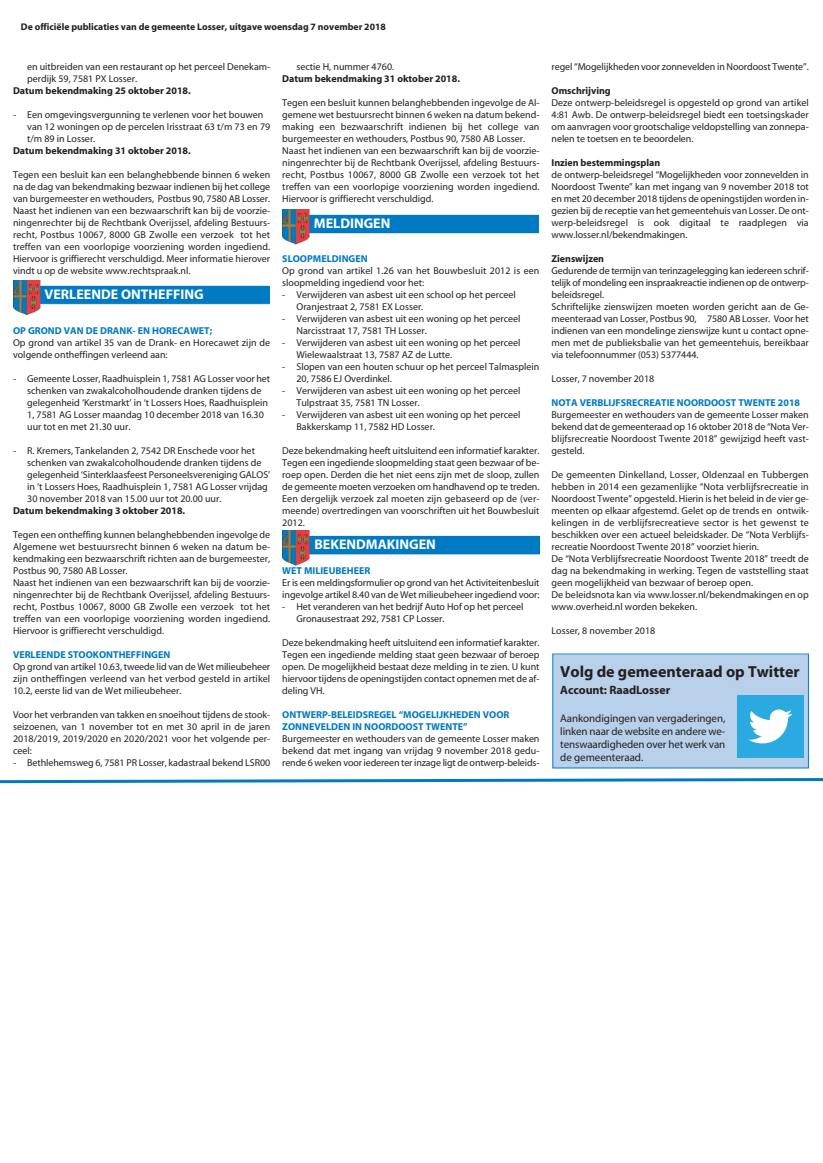
<style>
.page{position:relative;width:823px;height:1163px;background:#fff}
.page>*{position:absolute;margin:0;border:0;box-sizing:border-box;transform-origin:0 0}
.t1{font:700 16px "Myriad";color:#231f20}
.t2{font:700 14px "Myriad";color:#fff}
.t3{font:700 12px "Myriad";letter-spacing:-.005em;color:#231f20}
.t4{font:11px/13.2px "Myriad";letter-spacing:-.01em;color:#231f20;text-align:justify}
.t5{font:10px/12px "Myriad";color:#231f20}
.t6{font:700 10px/12px "Myriad";color:#007ac2}
.t7{font:700 10px "Myriad";color:#231f20}
.t8{font:700 9.7px "Myriad";color:#231f20}
</style>
<div class="page">
<img style="left:13px;top:280px;width:256px;height:35px">
<img style="left:283px;top:530px;width:256px;height:36px">
<div style="left:553px;top:654px;width:254px;height:113px;background:#b9d0eb"></div>
<svg style="left:737px;top:695px;width:65px;height:62px;background:#59bce7"></svg>
<svg style="left:0;top:778px;width:822px;height:6px"></svg>
<img style="left:282px;top:209px;width:256px;height:36px">
<p class="t8" style="left:21px;top:24px;width:366px">De officiële publicaties van de gemeente Losser, uitgave woensdag 7 november 2018</p>
<p class="t5" style="left:27px;top:61px;width:244px">en uitbreiden van een restaurant op het perceel Denekam&shy;perdijk 59, 7581 PX Losser.</p>
<p class="t7" style="left:13px;top:87px;width:179px">Datum bekendmaking 25 oktober 2018.</p>
<p class="t5" style="left:27px;top:109px;width:244px;text-indent:-14px">- Een omgevingsvergunning te verlenen voor het bouwen van 12 woningen op de percelen Irisstraat 63 t/m 73 en 79 t/m 89 in Losser.</p>
<p class="t7" style="left:13px;top:147px;width:179px">Datum bekendmaking 31 oktober 2018.</p>
<p class="t5" style="left:13px;top:169px;width:258px;text-align:justify">Tegen een besluit kan een belanghebbende binnen 6 weken na de dag van bekendmaking bezwaar indienen bij het college van burgemeester en wethouders, Postbus 90, 7580 AB Losser.<br>Naast het indienen van een bezwaarschrift kan bij de voorzie&shy;ningenrechter bij de Rechtbank Overijssel, afdeling Bestuurs&shy;recht, Postbus 10067, 8000 GB Zwolle een verzoek tot het treffen van een voorlopige voorziening worden ingediend.<br>Hiervoor is griffierecht verschuldigd. Meer informatie hierover vindt u op de website www.rechtspraak.nl.</p>
<h2 class="t2" style="left:45px;top:289px;width:160px">VERLEENDE ONTHEFFING</h2>
<p class="t6" style="left:13px;top:325px;width:201px">OP GROND VAN DE DRANK- EN HORECAWET;</p>
<p class="t5" style="left:13px;top:337px;width:258px">Op grond van artikel 35 van de Drank- en Horecawet zijn de volgende ontheffingen verleend aan:</p>
<p class="t5" style="left:27px;top:373px;width:244px;text-indent:-14px">- Gemeente Losser, Raadhuisplein 1, 7581 AG Losser voor het schenken van zwakalcoholhoudende dranken tijdens de gelegenheid ‘Kerstmarkt’ in ‘t Lossers Hoes, Raadhuisplein 1, 7581 AG Losser maandag 10 december 2018 van 16.30 uur tot en met 21.30 uur.</p>
<p class="t5" style="left:27px;top:445px;width:244px;text-indent:-14px">- R. Kremers, Tankelanden 2, 7542 DR Enschede voor het schenken van zwakalcoholhoudende dranken tijdens de gelegenheid ‘Sinterklaasfeest Personeelsvereniging GALOS’ in ‘t Lossers Hoes, Raadhuisplein 1, 7581 AG Losser vrijdag 30 november 2018 van 15.00 uur tot 20.00 uur.</p>
<p class="t7" style="left:13px;top:507px;width:173px">Datum bekendmaking 3 oktober 2018.</p>
<p class="t5" style="left:13px;top:529px;width:258px">Tegen een ontheffing kunnen belanghebbenden ingevolge de Algemene wet bestuursrecht binnen 6 weken na datum be&shy;kendmaking een bezwaarschrift richten aan de burgemeester, Postbus 90, 7580 AB Losser.<br>Naast het indienen van een bezwaarschrift kan bij de voorzie&shy;ningenrechter bij de Rechtbank Overijssel, afdeling Bestuurs&shy;recht, Postbus 10067, 8000 GB Zwolle een verzoek tot het treffen van een voorlopige voorziening worden ingediend.<br>Hiervoor is griffierecht verschuldigd.</p>
<p class="t6" style="left:13px;top:649px;width:159px">VERLEENDE STOOKONTHEFFINGEN</p>
<p class="t5" style="left:13px;top:661px;width:258px;text-align:justify">Op grond van artikel 10.63, tweede lid van de Wet milieubeheer zijn ontheffingen verleend van het verbod gesteld in artikel 10.2, eerste lid van de Wet milieubeheer.</p>
<p class="t5" style="left:13px;top:709px;width:258px;text-align:justify">Voor het verbranden van takken en snoeihout tijdens de stook&shy;seizoenen, van 1 november tot en met 30 april in de jaren 2018/2019, 2019/2020 en 2020/2021 voor het volgende per&shy;ceel:</p>
<p class="t5" style="left:13px;top:757px;width:258px">- Bethlehemsweg 6, 7581 PR Losser, kadastraal bekend LSR00</p>
<p class="t5" style="left:296px;top:61px;width:99px">sectie H, nummer 4760.</p>
<p class="t7" style="left:282px;top:75px;width:179px">Datum bekendmaking 31 oktober 2018.</p>
<p class="t5" style="left:282px;top:97px;width:258px">Tegen een besluit kunnen belanghebbenden ingevolge de Al&shy;gemene wet bestuursrecht binnen 6 weken na datum bekend&shy;making een bezwaarschrift indienen bij het college van burgemeester en wethouders, Postbus 90, 7580 AB Losser.<br>Naast het indienen van een bezwaarschrift kan bij de voorzie&shy;ningenrechter bij de Rechtbank Overijssel, afdeling Bestuurs&shy;recht, Postbus 10067, 8000 GB Zwolle een verzoek tot het treffen van een voorlopige voorziening worden ingediend.<br>Hiervoor is griffierecht verschuldigd.</p>
<h2 class="t2" style="left:313px;top:218px;width:78px">MELDINGEN</h2>
<p class="t6" style="left:282px;top:253px;width:87px">SLOOPMELDINGEN</p>
<p class="t5" style="left:282px;top:265px;width:258px">Op grond van artikel 1.26 van het Bouwbesluit 2012 is een sloopmelding ingediend voor het:</p>
<p class="t5" style="left:296px;top:289px;width:221px;text-indent:-14px">- Verwijderen van asbest uit een school op het perceel<br>Oranjestraat 2, 7581 EX Losser.</p>
<p class="t5" style="left:296px;top:313px;width:225px;text-indent:-14px">- Verwijderen van asbest uit een woning op het perceel<br>Narcisstraat 17, 7581 TH Losser.</p>
<p class="t5" style="left:296px;top:337px;width:225px;text-indent:-14px">- Verwijderen van asbest uit een woning op het perceel<br>Wielewaalstraat 13, 7587 AZ de Lutte.</p>
<p class="t5" style="left:296px;top:361px;width:244px;text-indent:-14px">- Slopen van een houten schuur op het perceel Talmasplein<br>20, 7586 EJ Overdinkel.</p>
<p class="t5" style="left:296px;top:385px;width:225px;text-indent:-14px">- Verwijderen van asbest uit een woning op het perceel<br>Tulpstraat 35, 7581 TN Losser.</p>
<p class="t5" style="left:296px;top:409px;width:225px;text-indent:-14px">- Verwijderen van asbest uit een woning op het perceel<br>Bakkerskamp 11, 7582 HD Losser.</p>
<p class="t5" style="left:282px;top:445px;width:258px;text-align:justify">Deze bekendmaking heeft uitsluitend een informatief karakter.<br>Tegen een ingediende sloopmelding staat geen bezwaar of be&shy;roep open. Derden die het niet eens zijn met de sloop, zullen de gemeente moeten verzoeken om handhavend op te treden.<br>Een dergelijk verzoek zal moeten zijn gebaseerd op de (ver&shy;meende) overtredingen van voorschriften uit het Bouwbesluit 2012.</p>
<h2 class="t2" style="left:314px;top:539px;width:123px">BEKENDMAKINGEN</h2>
<p class="t6" style="left:282px;top:565px;width:90px">WET MILIEUBEHEER</p>
<p class="t5" style="left:282px;top:577px;width:258px">Er is een meldingsformulier op grond van het Activiteitenbesluit ingevolge artikel 8.40 van de Wet milieubeheer ingediend voor:</p>
<p class="t5" style="left:296px;top:601px;width:228px;text-indent:-14px">- Het veranderen van het bedrijf Auto Hof op het perceel<br>Gronausestraat 292, 7581 CP Losser.</p>
<p class="t5" style="left:282px;top:637px;width:258px;text-align:justify">Deze bekendmaking heeft uitsluitend een informatief karakter.<br>Tegen een ingediende melding staat geen bezwaar of beroep open. De mogelijkheid bestaat deze melding in te zien. U kunt hiervoor tijdens de openingstijden contact opnemen met de af&shy;deling VH.</p>
<p class="t6" style="left:282px;top:709px;width:228px">ONTWERP-BELEIDSREGEL “MOGELIJKHEDEN VOOR<br>ZONNEVELDEN IN NOORDOOST TWENTE”</p>
<p class="t5" style="left:282px;top:733px;width:258px;text-align:justify">Burgemeester en wethouders van de gemeente Losser maken bekend dat met ingang van vrijdag 9 november 2018 gedu&shy;rende 6 weken voor iedereen ter inzage ligt de ontwerp-beleids-</p>
<p class="t5" style="left:551px;top:61px;width:258px">regel “Mogelijkheden voor zonnevelden in Noordoost Twente”.</p>
<p class="t7" style="left:551px;top:87px;width:61px">Omschrijving</p>
<p class="t5" style="left:551px;top:97px;width:258px;text-align:justify">Deze ontwerp-beleidsregel is opgesteld op grond van artikel 4:81 Awb. De ontwerp-beleidsregel biedt een toetsingskader om aanvragen voor grootschalige veldopstelling van zonnepa&shy;nelen te toetsen en te beoordelen.</p>
<p class="t7" style="left:551px;top:159px;width:110px">Inzien bestemmingsplan</p>
<p class="t5" style="left:551px;top:169px;width:258px;text-align:justify">de ontwerp-beleidsregel “Mogelijkheden voor zonnevelden in Noordoost Twente” kan met ingang van 9 november 2018 tot en met 20 december 2018 tijdens de openingstijden worden in&shy;gezien bij de receptie van het gemeentehuis van Losser. De ont&shy;werp-beleidsregel is ook digitaal te raadplegen via www.losser.nl/bekendmakingen.</p>
<p class="t7" style="left:551px;top:255px;width:54px">Zienswijzen</p>
<p class="t5" style="left:551px;top:265px;width:258px">Gedurende de termijn van terinzagelegging kan iedereen schrif&shy;telijk of mondeling een inspraakreactie indienen op de ontwerp&shy;beleidsregel.<br>Schriftelijke zienswijzen moeten worden gericht aan de Ge&shy;meenteraad van Losser, Postbus 90, 7580 AB Losser. Voor het indienen van een mondelinge zienswijze kunt u contact opne&shy;men met de publieksbalie van het gemeentehuis, bereikbaar via telefoonnummer (053) 5377444.</p>
<p class="t5" style="left:551px;top:373px;width:104px">Losser, 7 november 2018</p>
<p class="t6" style="left:551px;top:397px;width:250px">NOTA VERBLIJFSRECREATIE NOORDOOST TWENTE 2018</p>
<p class="t5" style="left:551px;top:409px;width:258px;text-align:justify">Burgemeester en wethouders van de gemeente Losser maken bekend dat de gemeenteraad op 16 oktober 2018 de “Nota Ver&shy;blijfsrecreatie Noordoost Twente 2018” gewijzigd heeft vast&shy;gesteld.</p>
<p class="t5" style="left:551px;top:469px;width:258px">De gemeenten Dinkelland, Losser, Oldenzaal en Tubbergen hebben in 2014 een gezamenlijke “Nota verblijfsrecreatie in Noordoost Twente” opgesteld. Hierin is het beleid in de vier ge&shy;meenten op elkaar afgestemd. Gelet op de trends en ontwik&shy;kelingen in de verblijfsrecreatieve sector is het gewenst te beschikken over een actueel beleidskader. De “Nota Verblijfs&shy;recreatie Noordoost Twente 2018” voorziet hierin.<br>De “Nota Verblijfsrecreatie Noordoost Twente 2018” treedt de dag na bekendmaking in werking. Tegen de vaststelling staat geen mogelijkheid van bezwaar of beroep open.<br>De beleidsnota kan via www.losser.nl/bekendmakingen en op www.overheid.nl worden bekeken.</p>
<p class="t5" style="left:551px;top:625px;width:105px">Losser, 8 november 2018</p>
<h1 class="t1" style="left:560px;top:665px;width:241px">Volg de gemeenteraad op Twitter</h1>
<p class="t3" style="left:560px;top:685px;width:111px">Account: RaadLosser</p>
<p class="t4" style="left:560px;top:712px;width:166px">Aankondigingen van vergaderingen, linken naar de website en andere we&shy;tenswaardigheden over het werk van de gemeenteraad.</p>
</div>
